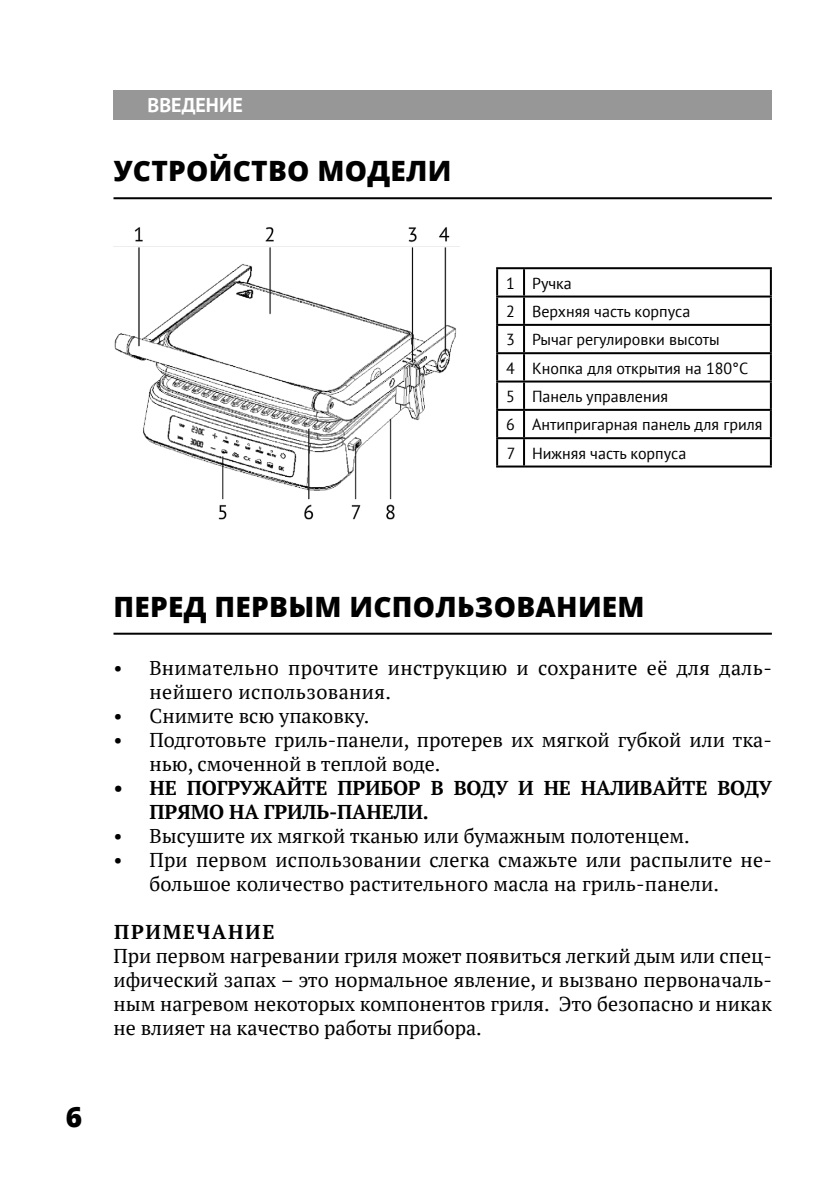
<style>
.page{position:relative;width:840px;height:1191px;background:#fff}
.page>*{position:absolute;margin:0;border:0;box-sizing:border-box;transform-origin:0 0}
.t1{font:800 28px "Open Sans";letter-spacing:.01em;color:#000}
.t2{font:20px/24px "PT Serif";color:#000}
.t3{font:20px/24px "PT Serif";letter-spacing:.02em;color:#000}
.t4{font:700 20px/24px "PT Serif";letter-spacing:-.01em;color:#000}
.t5{font:700 20px "PT Serif";letter-spacing:.08em;color:#000}
.t6{font:700 20px "PT Sans";color:#fff}
.t7{font:16px "PT Sans";color:#000}
</style>
<div class="page">
<div style="left:113px;top:91px;width:658px;height:29px;background:#979797"></div>
<img style="left:113px;top:227px;width:346px;height:293px">
<hr style="left:496px;top:267px;width:27px;height:2px;background:#000">
<hr style="left:496px;top:269px;width:2px;height:26px;background:#000">
<hr style="left:523px;top:267px;width:248px;height:2px;background:#000">
<hr style="left:522px;top:269px;width:2px;height:26px;background:#000">
<hr style="left:769px;top:269px;width:2px;height:26px;background:#000">
<hr style="left:496px;top:295px;width:27px;height:2px;background:#000">
<hr style="left:496px;top:297px;width:2px;height:27px;background:#000">
<hr style="left:523px;top:295px;width:248px;height:2px;background:#000">
<hr style="left:522px;top:297px;width:2px;height:27px;background:#000">
<hr style="left:769px;top:297px;width:2px;height:27px;background:#000">
<hr style="left:496px;top:324px;width:27px;height:2px;background:#000">
<hr style="left:496px;top:326px;width:2px;height:26px;background:#000">
<hr style="left:523px;top:324px;width:248px;height:2px;background:#000">
<hr style="left:522px;top:326px;width:2px;height:26px;background:#000">
<hr style="left:769px;top:326px;width:2px;height:26px;background:#000">
<hr style="left:496px;top:352px;width:27px;height:2px;background:#000">
<hr style="left:496px;top:354px;width:2px;height:26px;background:#000">
<hr style="left:523px;top:352px;width:248px;height:2px;background:#000">
<hr style="left:522px;top:354px;width:2px;height:26px;background:#000">
<hr style="left:769px;top:354px;width:2px;height:26px;background:#000">
<hr style="left:496px;top:380px;width:27px;height:2px;background:#000">
<hr style="left:496px;top:382px;width:2px;height:27px;background:#000">
<hr style="left:523px;top:380px;width:248px;height:2px;background:#000">
<hr style="left:522px;top:382px;width:2px;height:27px;background:#000">
<hr style="left:769px;top:382px;width:2px;height:27px;background:#000">
<hr style="left:496px;top:409px;width:27px;height:2px;background:#000">
<hr style="left:496px;top:411px;width:2px;height:26px;background:#000">
<hr style="left:523px;top:409px;width:248px;height:2px;background:#000">
<hr style="left:522px;top:411px;width:2px;height:26px;background:#000">
<hr style="left:769px;top:411px;width:2px;height:26px;background:#000">
<hr style="left:496px;top:437px;width:27px;height:2px;background:#000">
<hr style="left:496px;top:439px;width:2px;height:26px;background:#000">
<hr style="left:523px;top:437px;width:248px;height:2px;background:#000">
<hr style="left:522px;top:439px;width:2px;height:26px;background:#000">
<hr style="left:769px;top:439px;width:2px;height:26px;background:#000">
<hr style="left:496px;top:465px;width:27px;height:2px;background:#000">
<hr style="left:523px;top:465px;width:248px;height:2px;background:#000">
<hr style="left:113px;top:197px;width:658px;height:2px;background:#000">
<hr style="left:113px;top:632px;width:658px;height:2px;background:#000">
<p class="t6" style="left:147px;top:92px;width:97px">ВВЕДЕНИЕ</p>
<p class="t1" style="left:113px;top:150px;width:339px">УСТРОЙСТВО МОДЕЛИ</p>
<p class="t7" style="left:506px;top:273px;width:10px">1</p>
<p class="t7" style="left:531px;top:273px;width:41px">Ручка</p>
<p class="t7" style="left:506px;top:301px;width:10px">2</p>
<p class="t7" style="left:531px;top:301px;width:160px">Верхняя часть корпуса</p>
<p class="t7" style="left:506px;top:329px;width:10px">3</p>
<p class="t7" style="left:531px;top:329px;width:189px">Рычаг регулировки высоты</p>
<p class="t7" style="left:506px;top:358px;width:10px">4</p>
<p class="t7" style="left:531px;top:358px;width:217px">Кнопка для открытия на 180°С</p>
<p class="t7" style="left:506px;top:386px;width:10px">5</p>
<p class="t7" style="left:531px;top:386px;width:137px">Панель управления</p>
<p class="t7" style="left:506px;top:414px;width:10px">6</p>
<p class="t7" style="left:531px;top:414px;width:232px">Антипригарная панель для гриля</p>
<p class="t7" style="left:506px;top:442px;width:10px">7</p>
<p class="t7" style="left:531px;top:442px;width:156px">Нижняя часть корпуса</p>
<p class="t1" style="left:66px;top:1095px;width:18px">6</p>
<p class="t1" style="left:113px;top:585px;width:532px">ПЕРЕД ПЕРВЫМ ИСПОЛЬЗОВАНИЕМ</p>
<p class="t3" style="left:149px;top:655px;width:623px;text-indent:-36px">• Внимательно прочтите инструкцию и сохраните её для даль&shy;нейшего использования.</p>
<p class="t2" style="left:113px;top:703px;width:257px">• Снимите всю упаковку.</p>
<p class="t2" style="left:149px;top:727px;width:623px;text-indent:-36px">• Подготовьте гриль-панели, протерев их мягкой губкой или тка&shy;нью, смоченной в теплой воде.</p>
<p class="t4" style="left:149px;top:775px;width:623px;text-indent:-36px">• НЕ ПОГРУЖАЙТЕ ПРИБОР В ВОДУ И НЕ НАЛИВАЙТЕ ВОДУ<br>ПРЯМО НА ГРИЛЬ-ПАНЕЛИ.</p>
<p class="t2" style="left:113px;top:823px;width:577px">• Высушите их мягкой тканью или бумажным полотенцем.</p>
<p class="t2" style="left:149px;top:847px;width:623px;text-indent:-36px">• При первом использовании слегка смажьте или распылите не&shy;большое количество растительного масла на гриль-панели.</p>
<p class="t5" style="left:114px;top:918px;width:161px">ПРИМЕЧАНИЕ</p>
<p class="t2" style="left:113px;top:943px;width:659px;text-align:justify">При первом нагревании гриля может появиться легкий дым или спец&shy;ифический запах – это нормальное явление, и вызвано первоначаль&shy;ным нагревом некоторых компонентов гриля. Это безопасно и никак не влияет на качество работы прибора.</p>
</div>
